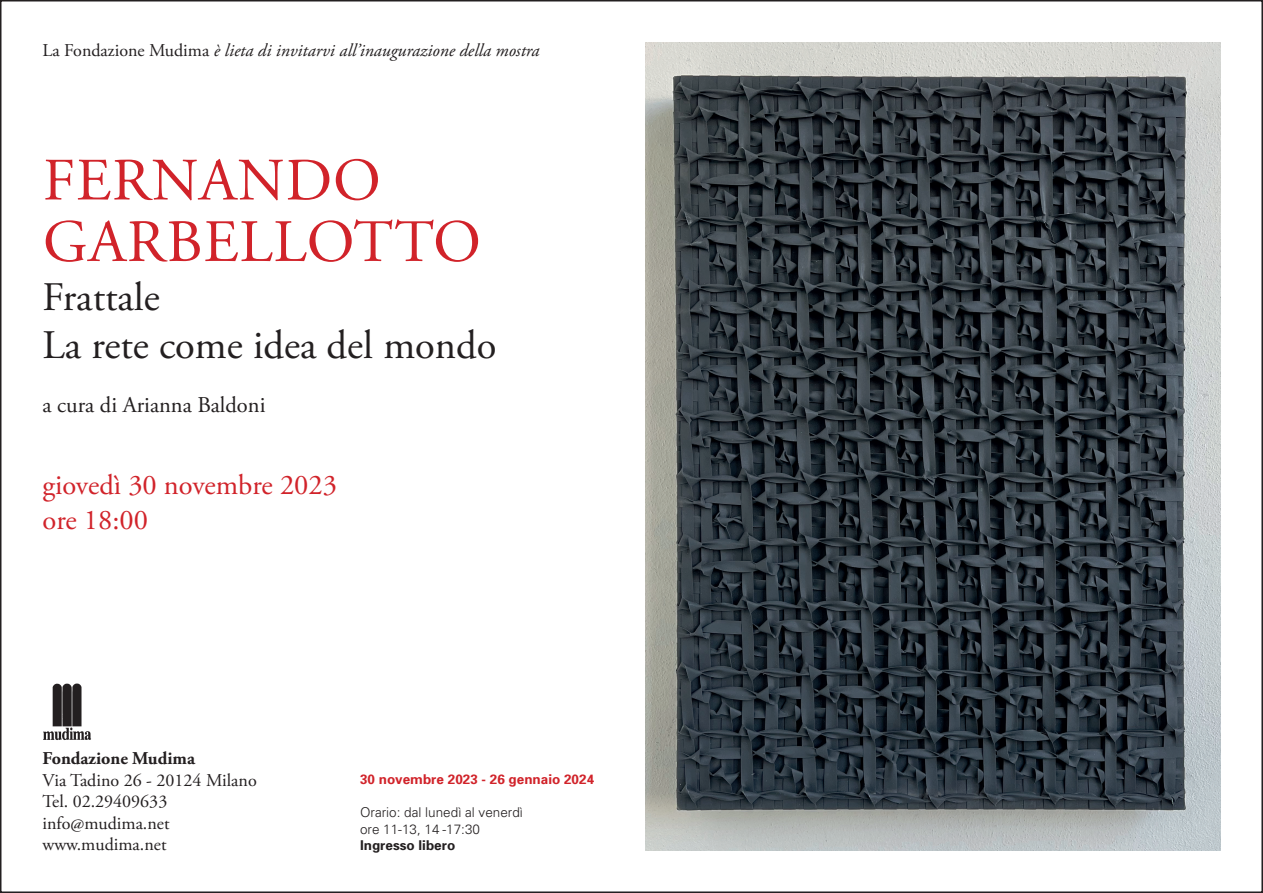
<style>
.page{position:relative;width:1263px;height:893px;background:#fff}
.page>*{position:absolute;margin:0;border:0;box-sizing:border-box;transform-origin:0 0}
.t1{font:60px "Adobe Garamond Pro";letter-spacing:.015em;color:#d1232a}
.t2{font:40.5px "Adobe Garamond Pro";color:#231f20}
.t3{font:28.5px "Adobe Garamond Pro";color:#d1232a}
.t4{font:22.5px "Adobe Garamond Pro";color:#231f20}
.t5{font:18px "Adobe Garamond Pro";color:#231f20}
.t6{font:italic 18px "Adobe Garamond Pro";color:#231f20}
.t7{font:700 18px "Adobe Garamond Pro";color:#231f20}
.t8{font:300 13.5px "Univers";color:#231f20}
.t9{font:700 13.5px "Univers";color:#d1232a}
.t10{font:700 13.5px "Univers";color:#231f20}
.s1{font-style:normal}
</style>
<div class="page">
<img style="left:43px;top:683px;width:48px;height:57px">
<img style="left:645px;top:43px;width:575px;height:807px">
<p class="t6" style="left:43px;top:39px;width:498px"><span class="s1">La Fondazione Mudima</span> è lieta di invitarvi all’inaugurazione della mostra</p>
<p class="t1" style="left:43px;top:144px;width:339px">FERNANDO</p>
<p class="t1" style="left:43px;top:206px;width:439px">GARBELLOTTO</p>
<p class="t2" style="left:43px;top:272px;width:119px">Frattale</p>
<p class="t2" style="left:43px;top:321px;width:455px">La rete come idea del mondo</p>
<p class="t4" style="left:43px;top:391px;width:224px">a cura di Arianna Baldoni</p>
<p class="t3" style="left:43px;top:468px;width:296px">giovedì 30 novembre 2023</p>
<p class="t3" style="left:43px;top:503px;width:107px">ore 18:00</p>
<p class="t7" style="left:43px;top:748px;width:154px">Fondazione Mudima</p>
<p class="t5" style="left:43px;top:769px;width:216px">Via Tadino 26 - 20124 Milano</p>
<p class="t5" style="left:43px;top:791px;width:126px">Tel. 02.29409633</p>
<p class="t5" style="left:43px;top:812px;width:129px">info@mudima.net</p>
<p class="t5" style="left:43px;top:834px;width:126px">www.mudima.net</p>
<p class="t9" style="left:360px;top:771px;width:236px">30 novembre 2023 - 26 gennaio 2024</p>
<p class="t8" style="left:360px;top:804px;width:164px">Orario: dal lunedì al venerdì</p>
<p class="t8" style="left:360px;top:821px;width:122px">ore 11-13, 14 -17:30</p>
<p class="t10" style="left:360px;top:837px;width:97px">Ingresso libero</p>
</div>
